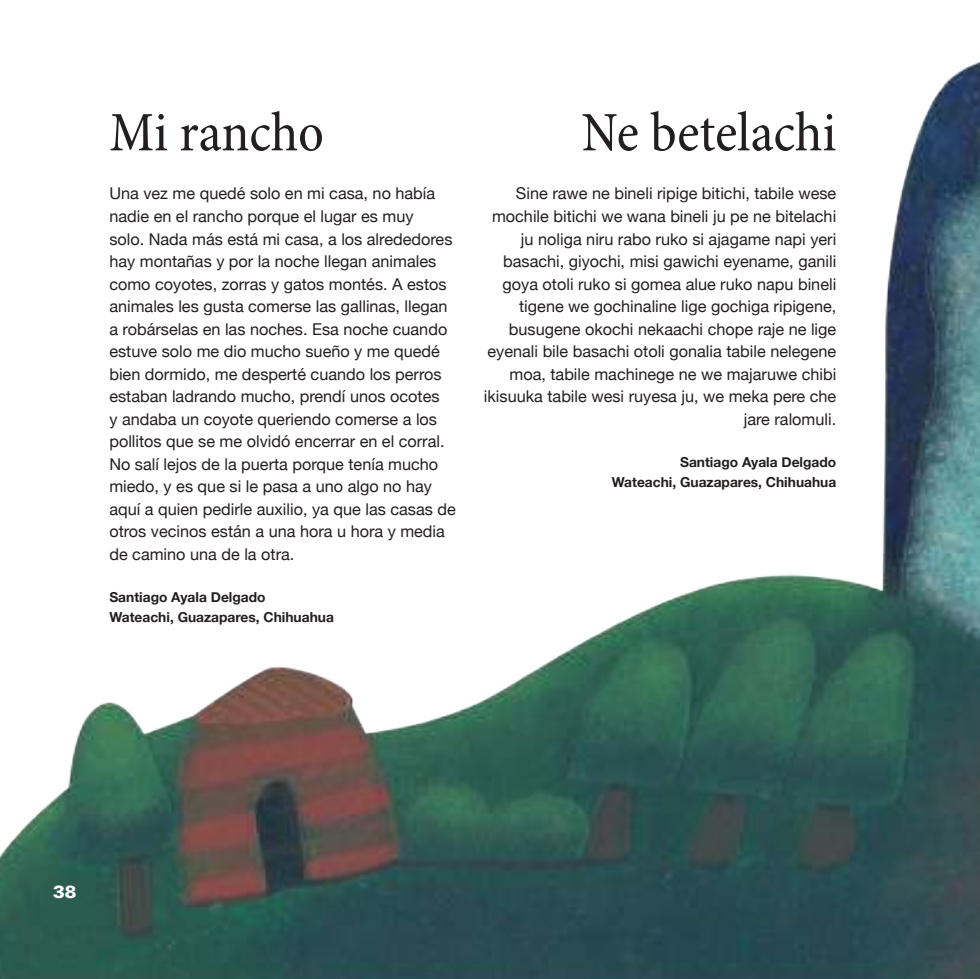
<style>
.page{position:relative;width:980px;height:979px;background:#fff}
.page>*{position:absolute;margin:0;border:0;box-sizing:border-box;transform-origin:0 0}
.t1{font:condensed 56.25px "Minion Pro";letter-spacing:-.005em;color:#241f1f}
.t2{font:900 17.5px "Univers LT Std";color:#fff}
.t3{font:16.25px/22.5px "Helvetica Neue";color:#241f1f}
.t4{font:700 13.75px/20px "Helvetica Neue";color:#241f1f}
</style>
<div class="page">
<img style="left:0;top:62px;width:979px;height:916px">
<h1 class="t1" style="left:109px;top:99px;width:216px">Mi rancho</h1>
<p class="t3" style="left:109px;top:182px;width:348px">Una vez me quedé solo en mi casa, no había nadie en el rancho porque el lugar es muy<br>solo. Nada más está mi casa, a los alrededores hay montañas y por la noche llegan animales como coyotes, zorras y gatos montés. A estos animales les gusta comerse las gallinas, llegan a robárselas en las noches. Esa noche cuando estuve solo me dio mucho sueño y me quedé bien dormido, me desperté cuando los perros estaban ladrando mucho, prendí unos ocotes<br>y andaba un coyote queriendo comerse a los pollitos que se me olvidó encerrar en el corral.<br>No salí lejos de la puerta porque tenía mucho miedo, y es que si le pasa a uno algo no hay aquí a quien pedirle auxilio, ya que las casas de otros vecinos están a una hora u hora y media de camino una de la otra.</p>
<p class="t4" style="left:109px;top:587px;width:226px">Santiago Ayala Delgado<br>Wateachi, Guazapares, Chihuahua</p>
<h1 class="t1" style="left:581px;top:99px;width:256px">Ne betelachi</h1>
<p class="t3" style="left:484px;top:182px;width:354px;text-align:right">Sine rawe ne bineli ripige bitichi, tabile wese mochile bitichi we wana bineli ju pe ne bitelachi ju noliga niru rabo ruko si ajagame napi yeri basachi, giyochi, misi gawichi eyename, ganili goya otoli ruko si gomea alue ruko napu bineli tigene we gochinaline lige gochiga ripigene, busugene okochi nekaachi chope raje ne lige eyenali bile basachi otoli gonalia tabile nelegene moa, tabile machinege ne we majaruwe chibi ikisuuka tabile wesi ruyesa ju, we meka pere che jare ralomuli.</p>
<p class="t4" style="left:611px;top:452px;width:226px;text-align:right">Santiago Ayala Delgado<br>Wateachi, Guazapares, Chihuahua</p>
<p class="t2" style="left:53px;top:880px;width:25px">38</p>
</div>
